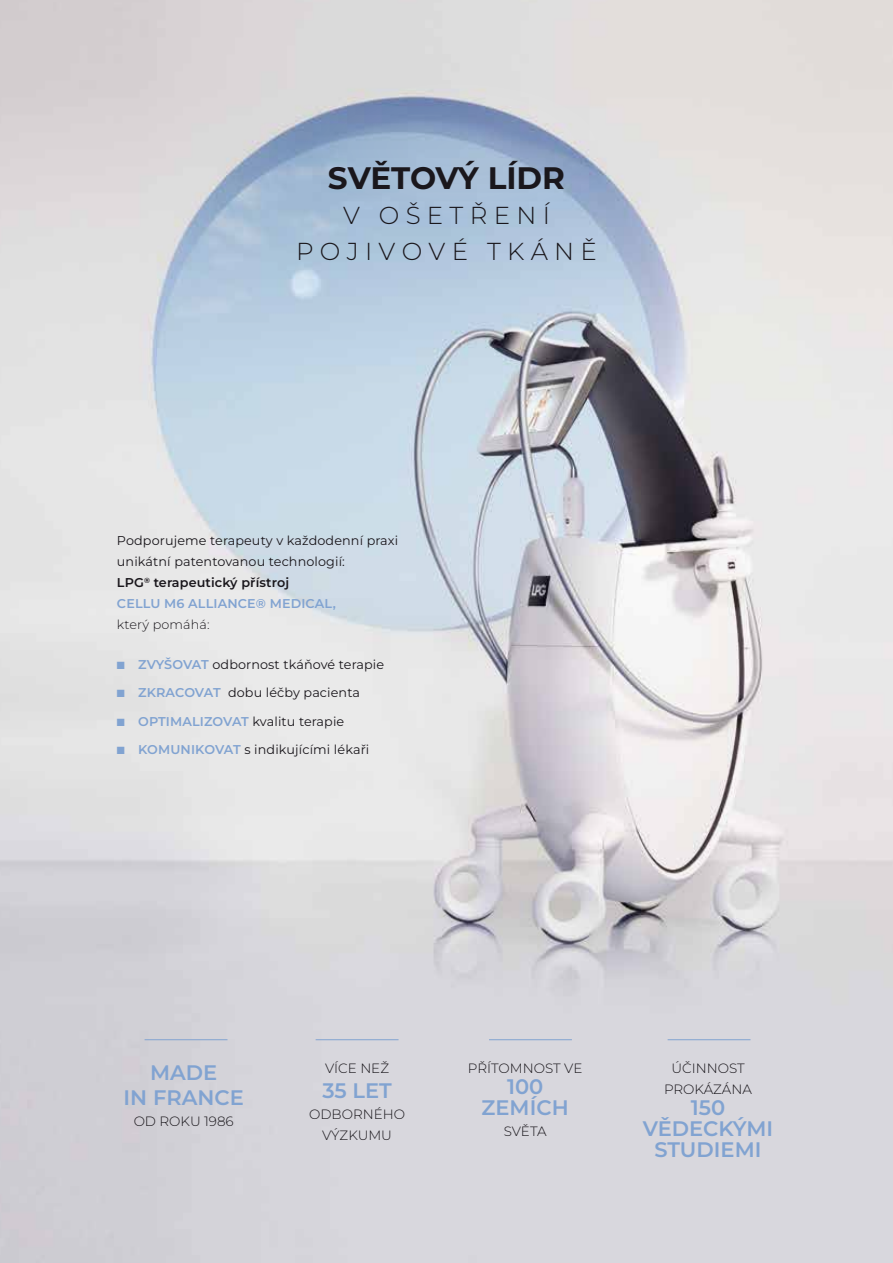
<style>
.page{position:relative;width:893px;height:1263px;background:#fff}
.page>*{position:absolute;margin:0;border:0;box-sizing:border-box;transform-origin:0 0}
.t1{font:700 31.05px "Montserrat";color:#1a171c}
.t2{font:300 24.6px/35.5px "Montserrat";color:#1a171c;text-align:center}
.t3{font:600 21px/21px "Montserrat";color:#81a3d1;text-align:center}
.t4{font:300 13.5px/21px "Montserrat";color:#1a171c;text-align:center}
.t5{font:12.75px/21px "Montserrat";letter-spacing:.01em;color:#1a171c}
.t6{font:300 12.75px "Montserrat";letter-spacing:.01em;color:#1a171c}
.s1{font-weight:600}
.s2{font-weight:600;color:#81a3d1}
.s3{color:#81a3d1}
</style>
<div class="page">
<img style="left:0;top:0;width:893px;height:1263px">
<svg style="left:298px;top:77px;width:322px;height:145px;background:#a5b7cf"></svg>
<hr style="left:145px;top:1039px;width:82px;height:1px;background:#81a3d1">
<hr style="left:316px;top:1039px;width:83px;height:1px;background:#81a3d1">
<hr style="left:489px;top:1039px;width:83px;height:1px;background:#81a3d1">
<hr style="left:668px;top:1039px;width:82px;height:1px;background:#81a3d1">
<h1 class="t1" style="left:328px;top:157px;width:239px">SVĚTOVÝ LÍDR</h1>
<h2 class="t2" style="left:296px;top:197px;width:302px">V O Š E T Ř E N Í<br>P O J I V O V É T K Á N Ě</h2>
<p class="t5" style="left:117px;top:530px;width:283px">Podporujeme terapeuty v každodenní praxi unikátní patentovanou technologií:<br><span class="s1">LPG</span><sup>®</sup> <span class="s1">terapeutický přístroj<br></span><span class="s2">CELLU M6 ALLIANCE® MEDICAL,</span></p>
<p class="t6" style="left:117px;top:616px;width:94px">který pomáhá:</p>
<p class="t5" style="left:117px;top:654px;width:269px"><span class="s3">■</span> <span class="s2">ZVYŠOVAT</span> odbornost tkáňové terapie</p>
<p class="t5" style="left:117px;top:682px;width:245px"><span class="s3">■</span> <span class="s2">ZKRACOVAT</span> dobu léčby pacienta</p>
<p class="t5" style="left:117px;top:710px;width:229px"><span class="s3">■</span> <span class="s2">OPTIMALIZOVAT</span> kvalitu terapie</p>
<p class="t5" style="left:117px;top:738px;width:254px"><span class="s3">■</span> <span class="s2">KOMUNIKOVAT</span> s indikujícími lékaři</p>
<h3 class="t3" style="left:124px;top:1059px;width:122px;line-height:25.2px">MADE<br>IN FRANCE</h3>
<p class="t4" style="left:134px;top:1110px;width:102px">OD ROKU 1986</p>
<p class="t4" style="left:325px;top:1057px;width:65px">VÍCE NEŽ</p>
<h3 class="t3" style="left:322px;top:1079px;width:71px">35 LET</h3>
<p class="t4" style="left:309px;top:1103px;width:97px">ODBORNÉHO<br>VÝZKUMU</p>
<p class="t4" style="left:468px;top:1057px;width:116px">PŘÍTOMNOST VE</p>
<h3 class="t3" style="left:482px;top:1075px;width:89px">100<br>ZEMÍCH</h3>
<p class="t4" style="left:504px;top:1120px;width:44px">SVĚTA</p>
<p class="t4" style="left:664px;top:1057px;width:89px">ÚČINNOST<br>PROKÁZÁNA</p>
<h3 class="t3" style="left:643px;top:1096px;width:132px">150<br>VĚDECKÝMI<br>STUDIEMI</h3>
</div>
